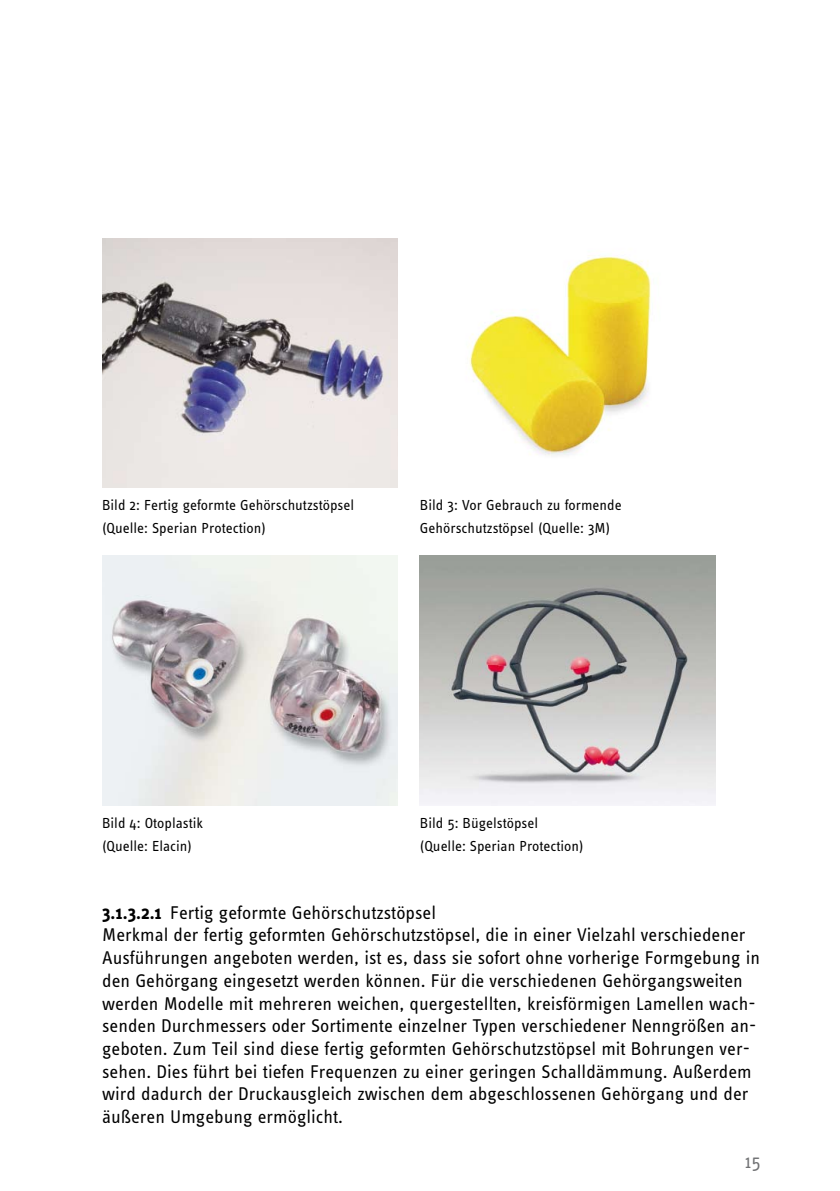
<style>
.page{position:relative;width:840px;height:1191px;background:#fff}
.page>*{position:absolute;margin:0;border:0;box-sizing:border-box;transform-origin:0 0}
.t1{font:19px/22.6px "Info OT Text";color:#000}
.t2{font:19px "Info OT Text";color:#707173}
.t3{font:15px/22.6px "Info OT Text";color:#000}
.s1{font-weight:700}
</style>
<div class="page">
<img style="left:102px;top:238px;width:295px;height:250px">
<img style="left:102px;top:556px;width:295px;height:249px">
<img style="left:469px;top:256px;width:182px;height:200px">
<img style="left:420px;top:556px;width:294px;height:249px">
<p class="t3" style="left:102px;top:494px;width:253px">Bild 2: Fertig geformte Gehörschutzstöpsel (Quelle: Sperian Protection)</p>
<p class="t3" style="left:420px;top:494px;width:203px">Bild 3: Vor Gebrauch zu formende<br>Gehörschutzstöpsel (Quelle: 3M)</p>
<p class="t3" style="left:102px;top:811px;width:102px">Bild 4: Otoplastik (Quelle: Elacin)</p>
<p class="t3" style="left:420px;top:811px;width:165px">Bild 5: Bügelstöpsel (Quelle: Sperian Protection)</p>
<p class="t1" style="left:102px;top:900px;width:659px"><span class="s1">3.1.3.2.1</span> Fertig geformte Gehörschutzstöpsel<br>Merkmal der fertig geformten Gehörschutzstöpsel, die in einer Vielzahl verschiedener Ausführungen angeboten werden, ist es, dass sie sofort ohne vorherige Formgebung in den Gehörgang eingesetzt werden können. Für die verschiedenen Gehörgangsweiten werden Modelle mit mehreren weichen, quergestellten, kreisförmigen Lamellen wach&shy;senden Durchmessers oder Sortimente einzelner Typen verschiedener Nenngrößen an&shy;geboten. Zum Teil sind diese fertig geformten Gehörschutzstöpsel mit Bohrungen ver&shy;sehen. Dies führt bei tiefen Frequenzen zu einer geringen Schalldämmung. Außerdem wird dadurch der Druckausgleich zwischen dem abgeschlossenen Gehörgang und der äußeren Umgebung ermöglicht.</p>
<p class="t2" style="left:744px;top:1150px;width:17px">15</p>
</div>
